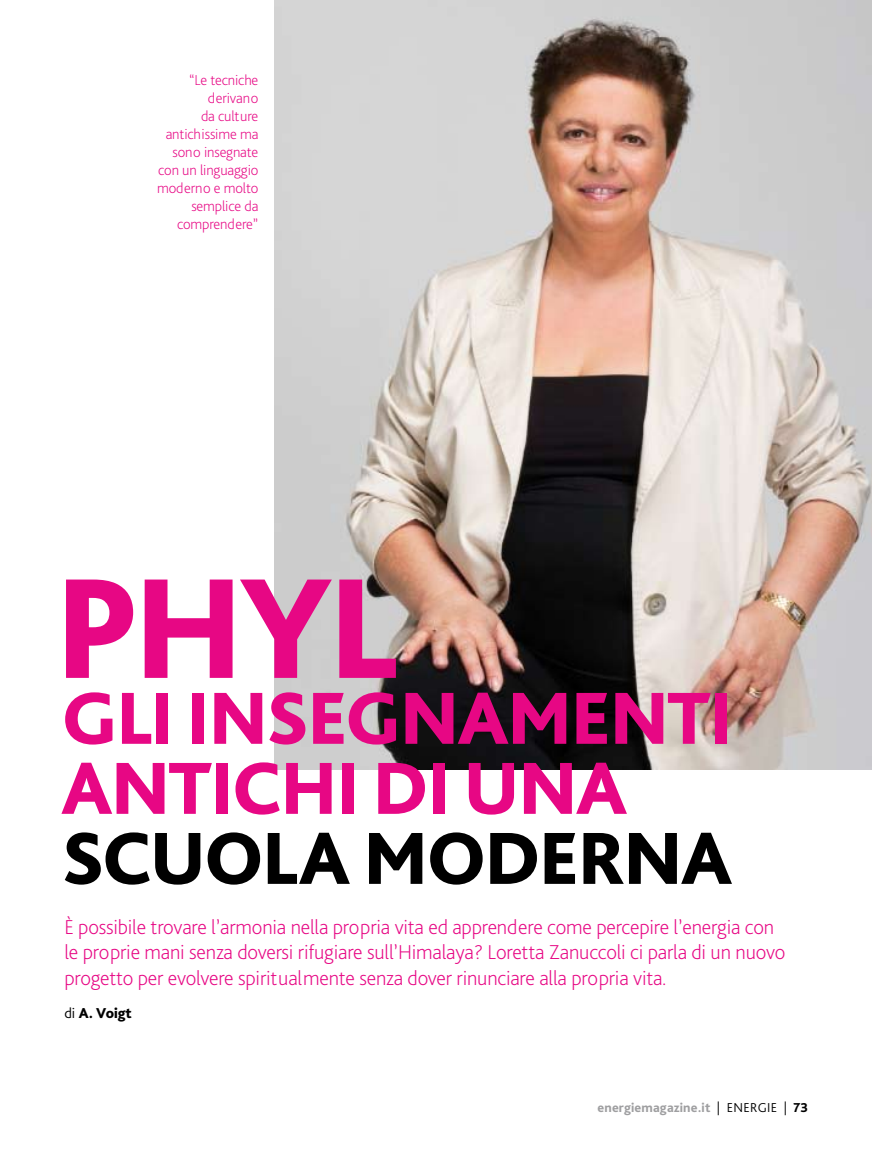
<style>
.page{position:relative;width:872px;height:1149px;background:#fff}
.page>*{position:absolute;margin:0;border:0;box-sizing:border-box;transform-origin:0 0}
.t1{font:800 149.1px "Bliss Pro";color:#e70784}
.t2{font:800 77.1px/70.1px "Bliss Pro";letter-spacing:-.02em;color:#e70784}
.t3{font:800 77.1px "Bliss Pro";letter-spacing:-.025em;color:#000}
.t4{font:200 21px/25.2px "Bliss Pro";letter-spacing:-.01em;color:#e70784}
.t5{font:200 15px/18px "Bliss Pro";letter-spacing:-.01em;color:#e70784;text-align:right}
.t6{font:800 15px "Bliss Pro";color:#000}
.t7{font:800 13.5px "Bliss Pro";letter-spacing:.01em;color:#9f9fa1}
.s1{font-weight:300}
.s2{font-weight:300;color:#000}
.s3{color:#000}
</style>
<div class="page">
<img style="left:275px;top:1px;width:597px;height:768px">
<p class="t5" style="left:157px;top:71px;width:103px">“Le tecniche derivano<br>da culture antichissime ma sono insegnate con un linguaggio moderno e molto semplice da comprendere”</p>
<h1 class="t1" style="left:55px;top:535px;width:345px">PHYL</h1>
<h2 class="t2" style="left:61px;top:681px;width:672px">GLI INSEGNAMENTI<br>ANTICHI DI UNA</h2>
<h2 class="t3" style="left:61px;top:810px;width:672px">SCUOLA MODERNA</h2>
<p class="t4" style="left:64px;top:913px;width:722px">È possibile trovare l’armonia nella propria vita ed apprendere come percepire l’energia con le proprie mani senza doversi rifugiare sull’Himalaya? Loretta Zanuccoli ci parla di un nuovo progetto per evolvere spiritualmente senza dover rinunciare alla propria vita.</p>
<p class="t6" style="left:64px;top:1003px;width:69px"><span class="s1">di</span> A. Voigt</p>
<p class="t7" style="left:597px;top:1098px;width:212px">energiemagazine.it <span class="s2">| ENERGIE |</span> <span class="s3">73</span></p>
</div>
